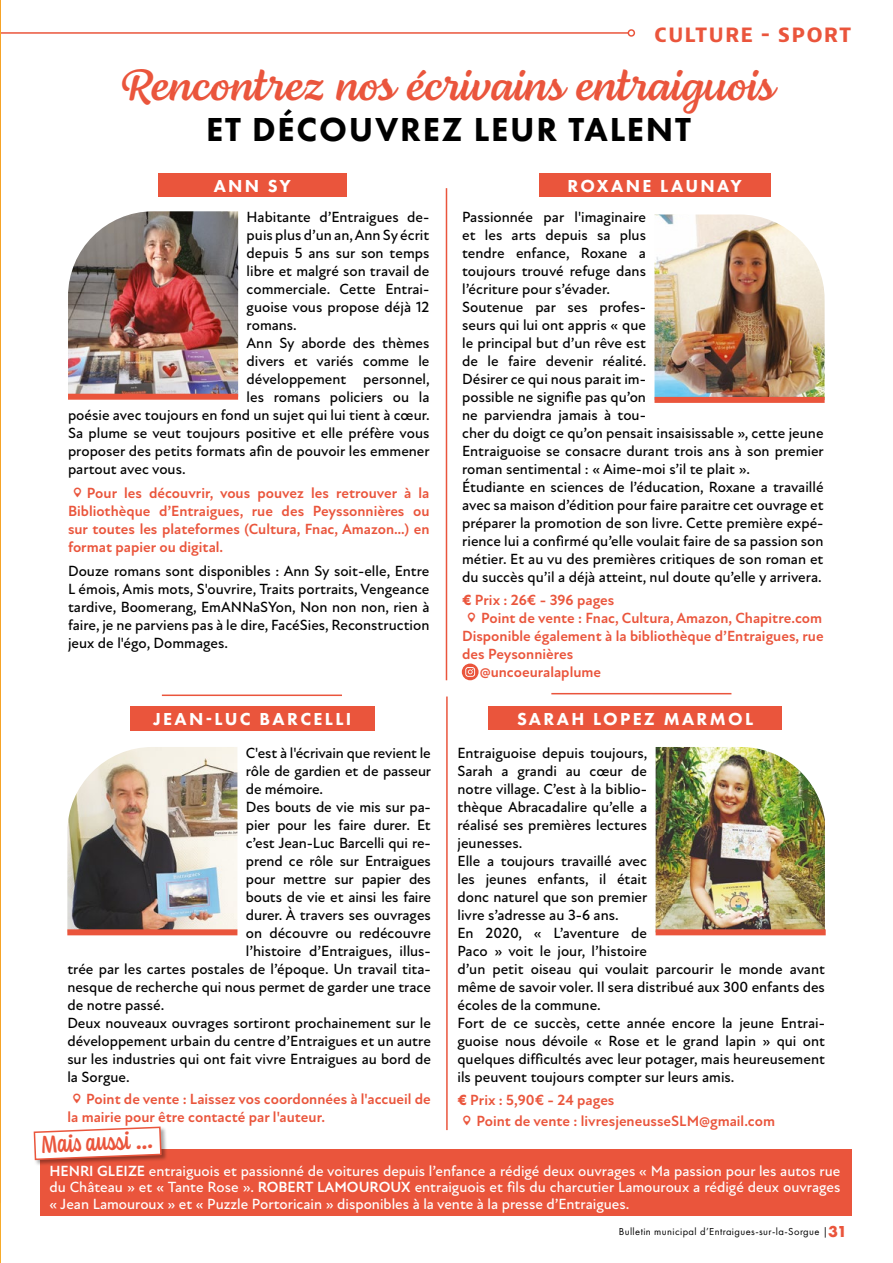
<style>
.page{position:relative;width:893px;height:1263px;background:#fff}
.page>*{position:absolute;margin:0;border:0;box-sizing:border-box;transform-origin:0 0}
.t1{font:45px "Lemongrass Script";color:#ea553c}
.t2{font:800 34.5px "Futura PT";letter-spacing:.05em;color:#000}
.t3{font:500 25.5px "Coniferous";color:#ea553c}
.t4{font:700 21px "Bernina Sans";letter-spacing:.05em;color:#ea553c}
.t5{font:800 18px "Futura PT";letter-spacing:.13em;color:#fff}
.t6{font:500 15px/18px "Atten New";color:#000}
.t7{font:700 15px/18px "Atten New";color:#ea553c}
.t8{font:500 15px/16.5px "Atten New";color:#fff;text-align:justify}
.t9{font:10.5px "Futura PT";letter-spacing:.04em;color:#000}
.s1{font-family:"Social Media Circled";font-weight:400;font-size:18px}
.s2{font-weight:800}
.s3{font-weight:700}
.s4{font-weight:700;font-size:16.5px;color:#ea553c}
</style>
<div class="page">
<hr style="left:0;top:32px;width:628px;height:2px;background:#ea553c">
<div style="left:628px;top:29px;width:7px;height:8px;border:2px solid #ea553c;border-radius:50%"></div>
<hr style="left:0;top:0;width:1px;height:1263px;background:#f6a326">
<hr style="left:446px;top:188px;width:1px;height:492px;background:#ea553c">
<div style="left:158px;top:174px;width:189px;height:23px;background:#ea553c"></div>
<hr style="left:162px;top:694px;width:180px;height:2px;background:#ea553c">
<hr style="left:551px;top:693px;width:180px;height:1px;background:#ea553c">
<div style="left:488px;top:706px;width:294px;height:24px;background:#ea553c"></div>
<div style="left:539px;top:174px;width:231px;height:23px;background:#ea553c"></div>
<hr style="left:446px;top:696px;width:2px;height:434px;background:#ea553c">
<div style="left:130px;top:706px;width:244px;height:24px;background:#ea553c"></div>
<svg style="left:462px;top:663px;width:17px;height:17px"></svg>
<svg style="left:465px;top:667px;width:10px;height:10px"></svg>
<img style="left:68px;top:211px;width:170px;height:183px">
<img style="left:654px;top:214px;width:171px;height:183px">
<img style="left:67px;top:747px;width:170px;height:182px">
<img style="left:656px;top:747px;width:169px;height:182px">
<div style="left:40px;top:1149px;width:812px;height:67px;background:#ea553c"></div>
<div style="left:68px;top:394px;width:170px;height:6px;background:#ea553c"></div>
<div style="left:654px;top:397px;width:171px;height:6px;background:#ea553c"></div>
<div style="left:67px;top:929px;width:170px;height:6px;background:#ea553c"></div>
<div style="left:656px;top:929px;width:170px;height:6px;background:#ea553c"></div>
<hr style="left:0;top:1203px;width:1px;height:60px;background:#fedc44">
<div style="left:33px;top:1126px;width:134px;height:40px;background:#000;opacity:.35"></div>
<svg style="left:33px;top:1126px;width:129px;height:35px"></svg>
<h3 class="t4" style="left:654px;top:21px;width:199px">CULTURE - SPORT</h3>
<h1 class="t1" style="left:119px;top:58px;width:657px">Rencontrez nos écrivains entraiguois</h1>
<h2 class="t2" style="left:206px;top:108px;width:486px">ET DÉCOUVREZ LEUR TALENT</h2>
<p class="t5" style="left:214px;top:175px;width:79px">ANN SY</p>
<p class="t6" style="left:247px;top:208px;width:184px">Habitante d’Entraigues de-</p>
<p class="t6" style="left:247px;top:226px;width:184px">puis plus d’un an, Ann Sy écrit</p>
<p class="t6" style="left:247px;top:244px;width:184px">depuis 5 ans sur son temps</p>
<p class="t6" style="left:247px;top:262px;width:184px">libre et malgré son travail de</p>
<p class="t6" style="left:247px;top:280px;width:184px">commerciale. Cette Entrai-</p>
<p class="t6" style="left:247px;top:298px;width:184px">guoise vous propose déjà 12</p>
<p class="t6" style="left:247px;top:316px;width:52px">romans.</p>
<p class="t6" style="left:247px;top:334px;width:184px">Ann Sy aborde des thèmes</p>
<p class="t6" style="left:247px;top:352px;width:184px">divers et variés comme le</p>
<p class="t6" style="left:247px;top:370px;width:185px">développement personnel,</p>
<p class="t6" style="left:247px;top:388px;width:184px">les romans policiers ou la</p>
<p class="t6" style="left:68px;top:406px;width:363px">poésie avec toujours en fond un sujet qui lui tient à cœur.</p>
<p class="t6" style="left:68px;top:424px;width:363px">Sa plume se veut toujours positive et elle préfère vous</p>
<p class="t6" style="left:68px;top:442px;width:363px">proposer des petits formats afin de pouvoir les emmener</p>
<p class="t6" style="left:68px;top:460px;width:119px">partout avec vous.</p>
<p class="t7" style="left:68px;top:484px;width:363px;text-align:justify"><span class="s1">í</span>Pour les découvrir, vous pouvez les retrouver à la Bibliothèque d’Entraigues, rue des Peyssonnières ou sur toutes les plateformes (Cultura, Fnac, Amazon…) en format papier ou digital.</p>
<p class="t6" style="left:68px;top:562px;width:363px;text-align:justify">Douze romans sont disponibles : Ann Sy soit-elle, Entre L émois, Amis mots, S'ouvrire, Traits portraits, Vengeance tardive, Boomerang, EmANNaSYon, Non non non, rien à faire, je ne parviens pas à le dire, FacéSies, Reconstruction jeux de l'égo, Dommages.</p>
<p class="t5" style="left:567px;top:175px;width:176px">ROXANE LAUNAY</p>
<p class="t6" style="left:462px;top:208px;width:363px">Passionnée par l'imaginaire<br>et les arts depuis sa plus<br>tendre enfance, Roxane a<br>toujours trouvé refuge dans<br>l’écriture pour s’évader.<br>Soutenue par ses profes-<br>seurs qui lui ont appris « que<br>le principal but d’un rêve est<br>de le faire devenir réalité.<br>Désirer ce qui nous parait im-<br>possible ne signifie pas qu’on<br>ne parviendra jamais à tou-<br>cher du doigt ce qu’on pensait insaisissable », cette jeune Entraiguoise se consacre durant trois ans à son premier roman sentimental : « Aime-moi s’il te plait ».<br>Étudiante en sciences de l’éducation, Roxane a travaillé avec sa maison d’édition pour faire paraitre cet ouvrage et préparer la promotion de son livre. Cette première expé&shy;rience lui a confirmé qu’elle voulait faire de sa passion son métier. Et au vu des premières critiques de son roman et du succès qu’il a déjà atteint, nul doute qu’elle y arrivera.</p>
<p class="t7" style="left:462px;top:591px;width:154px"><span class="s2">€</span> Prix : 26€ - 396 pages</p>
<p class="t7" style="left:462px;top:609px;width:362px"><span class="s1">í</span>Point de vente : Fnac, Cultura, Amazon, Chapitre.com</p>
<p class="t7" style="left:462px;top:627px;width:363px">Disponible également à la bibliothèque d’Entraigues, rue</p>
<p class="t7" style="left:462px;top:645px;width:113px">des Peysonnières</p>
<p class="t7" style="left:480px;top:663px;width:123px">@uncoeuralaplume</p>
<p class="t5" style="left:153px;top:708px;width:199px">JEAN-LUC BARCELLI</p>
<p class="t6" style="left:246px;top:744px;width:186px">C'est à l'écrivain que revient le</p>
<p class="t6" style="left:246px;top:762px;width:187px">rôle de gardien et de passeur</p>
<p class="t6" style="left:246px;top:780px;width:79px">de mémoire.</p>
<p class="t6" style="left:246px;top:798px;width:186px">Des bouts de vie mis sur pa-</p>
<p class="t6" style="left:246px;top:816px;width:186px">pier pour les faire durer. Et</p>
<p class="t6" style="left:246px;top:834px;width:186px">c’est Jean-Luc Barcelli qui re-</p>
<p class="t6" style="left:246px;top:852px;width:186px">prend ce rôle sur Entraigues</p>
<p class="t6" style="left:246px;top:870px;width:186px">pour mettre sur papier des</p>
<p class="t6" style="left:246px;top:888px;width:186px">bouts de vie et ainsi les faire</p>
<p class="t6" style="left:246px;top:906px;width:186px">durer. À travers ses ouvrages</p>
<p class="t6" style="left:246px;top:924px;width:186px">on découvre ou redécouvre</p>
<p class="t6" style="left:246px;top:942px;width:186px">l’histoire d’Entraigues, illus-</p>
<p class="t6" style="left:67px;top:960px;width:365px">trée par les cartes postales de l’époque. Un travail tita-</p>
<p class="t6" style="left:67px;top:978px;width:365px">nesque de recherche qui nous permet de garder une trace</p>
<p class="t6" style="left:67px;top:996px;width:99px">de notre passé.</p>
<p class="t6" style="left:67px;top:1014px;width:365px">Deux nouveaux ouvrages sortiront prochainement sur le</p>
<p class="t6" style="left:67px;top:1032px;width:365px">développement urbain du centre d’Entraigues et un autre</p>
<p class="t6" style="left:67px;top:1050px;width:365px">sur les industries qui ont fait vivre Entraigues au bord de</p>
<p class="t6" style="left:67px;top:1068px;width:64px">la Sorgue.</p>
<p class="t7" style="left:67px;top:1090px;width:365px"><span class="s1">í</span>Point de vente : Laissez vos coordonnées à l'accueil de la mairie pour être contacté par l'auteur.</p>
<h3 class="t3" style="left:40px;top:1126px;width:114px;rotate:-2deg">Mais aussi ...</h3>
<p class="t5" style="left:517px;top:708px;width:237px">SARAH LOPEZ MARMOL</p>
<p class="t6" style="left:457px;top:744px;width:369px">Entraiguoise depuis toujours,<br>Sarah a grandi au cœur de<br>notre village. C’est à la biblio-<br>thèque Abracadalire qu’elle a<br>réalisé ses premières lectures<br>jeunesses.<br>Elle a toujours travaillé avec<br>les jeunes enfants, il était<br>donc naturel que son premier<br>livre s’adresse au 3-6 ans.<br>En 2020, « L’aventure de<br>Paco » voit le jour, l’histoire<br>d’un petit oiseau qui voulait parcourir le monde avant même de savoir voler. Il sera distribué aux 300 enfants des écoles de la commune.<br>Fort de ce succès, cette année encore la jeune Entrai&shy;guoise nous dévoile « Rose et le grand lapin » qui ont quelques difficultés avec leur potager, mais heureusement ils peuvent toujours compter sur leurs amis.</p>
<p class="t7" style="left:457px;top:1089px;width:319px;line-height:21.6px"><span class="s2">€</span> Prix : 5,90€ - 24 pages<br><span class="s1">í</span>Point de vente : livresjeneusseSLM@gmail.com</p>
<p class="t8" style="left:49px;top:1163px;width:793px"><span class="s3">HENRI GLEIZE</span> entraiguois et passionné de voitures depuis l’enfance a rédigé deux ouvrages « Ma passion pour les autos rue du Château » et « Tante Rose ». <span class="s3">ROBERT LAMOUROUX</span> entraiguois et fils du charcutier Lamouroux a rédigé deux ouvrages « Jean Lamouroux » et « Puzzle Portoricain » disponibles à la vente à la presse d’Entraigues.</p>
<p class="t9" style="left:619px;top:1225px;width:230px">Bulletin municipal d’Entraigues-sur-la-Sorgue |<span class="s4">31</span></p>
</div>
